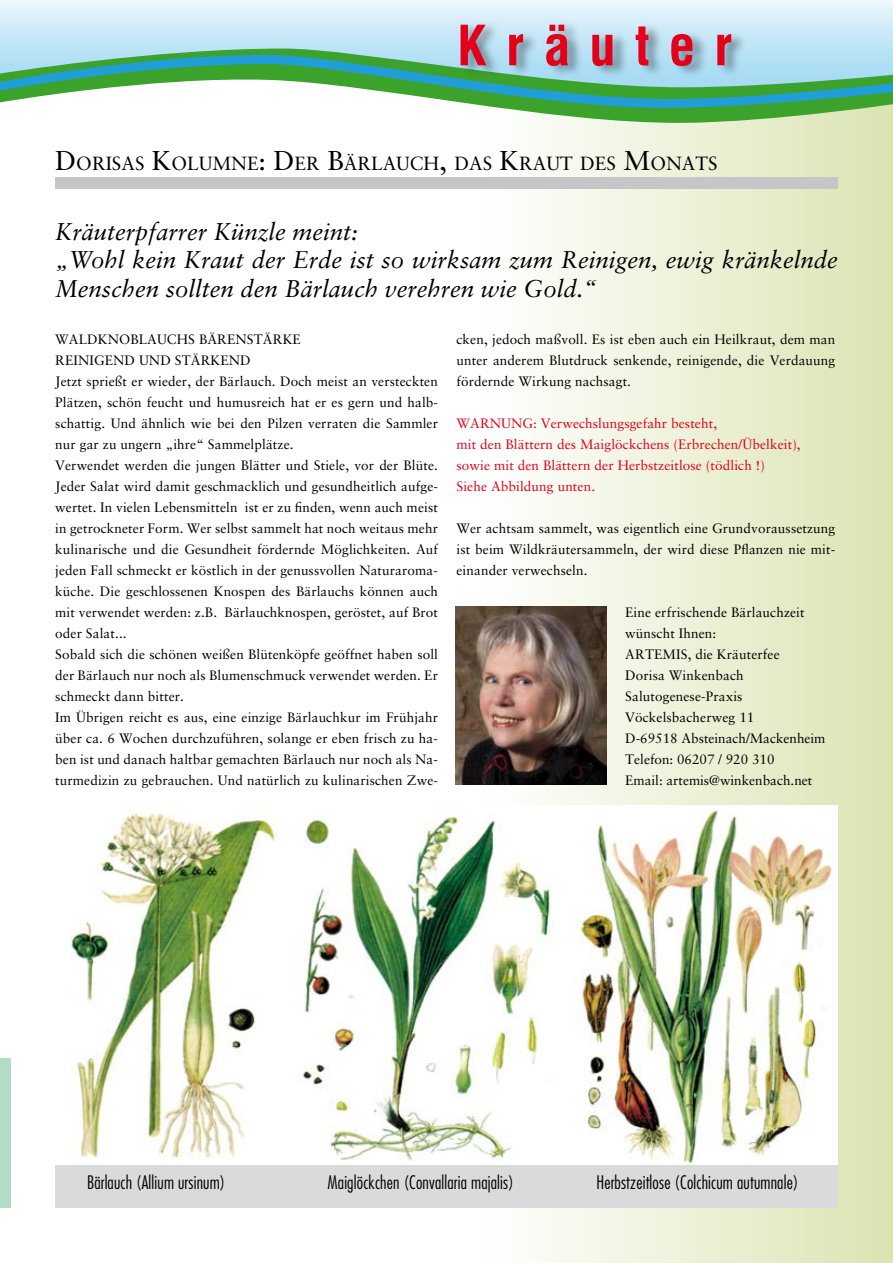
<style>
.page{position:relative;width:893px;height:1263px;background:#fff}
.page>*{position:absolute;margin:0;border:0;box-sizing:border-box;transform-origin:0 0}
.t1{font:700 condensed 54px "Swiss 721 BT";letter-spacing:.36em;color:#e2001a}
.t2{font:italic 24px/28.8px "Garamond Retrospective S Si";color:#000}
.t3{font:18.9px "Garamond Retrospective S Si";color:#000}
.t4{font:300 condensed 18px "Kudos S Si";letter-spacing:.01em;color:#000}
.t5{font:13.5px/21px "Garamond Retrospective S Si";letter-spacing:.01em;color:#000}
.t6{font:13.5px/21px "Garamond Retrospective S Si";letter-spacing:.01em;color:#e2001a}
.s1{font-size:27px}
</style>
<div class="page">
<div style="left:480px;top:0;width:413px;height:1263px;background:linear-gradient(to right,#fff,#dbe4b2)"></div>
<div style="left:0;top:1059px;width:11px;height:149px;background:#b3dcc7"></div>
<svg style="left:0;top:0;width:893px;height:48px;background:#d7eef9"></svg>
<svg style="left:0;top:48px;width:893px;height:76px"></svg>
<svg style="left:0;top:55px;width:893px;height:54px"></svg>
<div style="left:459px;top:19px;width:290px;height:61px;background:#000;opacity:.4"></div>
<img style="left:70px;top:805px;width:768px;height:360px">
<div style="left:55px;top:178px;width:783px;height:11px;background:#c5c6c8"></div>
<div style="left:55px;top:1165px;width:783px;height:43px;background:#d9dadb"></div>
<img style="left:455px;top:606px;width:151px;height:179px">
<h1 class="t1" style="left:457px;top:13px;width:277px">Kräuter</h1>
<h3 class="t3" style="left:55px;top:152px;width:664px"><span class="s1">D</span>orisas <span class="s1">K</span>olumne<span class="s1">: D</span>er <span class="s1">B</span>ärlauch<span class="s1">,</span> das <span class="s1">K</span>raut des <span class="s1">M</span>onats</h3>
<h2 class="t2" style="left:55px;top:217px;width:784px">Kräuterpfarrer Künzle meint:<br>„Wohl kein Kraut der Erde ist so wirksam zum Reinigen, ewig kränkelnde<br>Menschen sollten den Bärlauch verehren wie Gold.“</h2>
<p class="t5" style="left:55px;top:328px;width:384px">WALDKNOBLAUCHS BÄRENSTÄRKE<br>REINIGEND UND STÄRKEND<br>Jetzt sprießt er wieder, der Bärlauch. Doch meist an versteckten Plätzen, schön feucht und humusreich hat er es gern und halb&shy;schattig. Und ähnlich wie bei den Pilzen verraten die Sammler nur gar zu ungern „ihre“ Sammelplätze.<br>Verwendet werden die jungen Blätter und Stiele, vor der Blüte.<br>Jeder Salat wird damit geschmacklich und gesundheitlich aufge&shy;wertet. In vielen Lebensmitteln ist er zu finden, wenn auch meist in getrockneter Form. Wer selbst sammelt hat noch weitaus mehr kulinarische und die Gesundheit fördernde Möglichkeiten. Auf jeden Fall schmeckt er köstlich in der genussvollen Naturaroma&shy;küche. Die geschlossenen Knospen des Bärlauchs können auch mit verwendet werden: z.B. Bärlauchknospen, geröstet, auf Brot oder Salat...<br>Sobald sich die schönen weißen Blütenköpfe geöffnet haben soll der Bärlauch nur noch als Blumenschmuck verwendet werden. Er schmeckt dann bitter.<br>Im Übrigen reicht es aus, eine einzige Bärlauchkur im Frühjahr über ca. 6 Wochen durchzuführen, solange er eben frisch zu ha&shy;ben ist und danach haltbar gemachten Bärlauch nur noch als Na&shy;turmedizin zu gebrauchen. Und natürlich zu kulinarischen Zwe-</p>
<p class="t5" style="left:456px;top:328px;width:380px;text-align:justify">cken, jedoch maßvoll. Es ist eben auch ein Heilkraut, dem man unter anderem Blutdruck senkende, reinigende, die Verdauung fördernde Wirkung nachsagt.</p>
<p class="t6" style="left:456px;top:412px;width:346px">WARNUNG: Verwechslungsgefahr besteht,<br>mit den Blättern des Maiglöckchens (Erbrechen/Übelkeit), sowie mit den Blättern der Herbstzeitlose (tödlich !)<br>Siehe Abbildung unten.</p>
<p class="t5" style="left:456px;top:517px;width:380px;text-align:justify">Wer achtsam sammelt, was eigentlich eine Grundvoraussetzung ist beim Wildkräutersammeln, der wird diese Pflanzen nie mit&shy;einander verwechseln.</p>
<p class="t5" style="left:625px;top:601px;width:202px">Eine erfrischende Bärlauchzeit wünscht Ihnen:<br>ARTEMIS, die Kräuterfee<br>Dorisa Winkenbach<br>Salutogenese-Praxis<br>Vöckelsbacherweg 11<br>D-69518 Absteinach/Mackenheim<br>Telefon: 06207 / 920 310<br>Email: artemis@winkenbach.net</p>
<h3 class="t4" style="left:87px;top:1171px;width:140px">Bärlauch (Allium ursinum)</h3>
<h3 class="t4" style="left:328px;top:1171px;width:188px">Maiglöckchen (Convallaria majalis)</h3>
<h3 class="t4" style="left:596px;top:1171px;width:204px">Herbstzeitlose (Colchicum autumnale)</h3>
</div>
